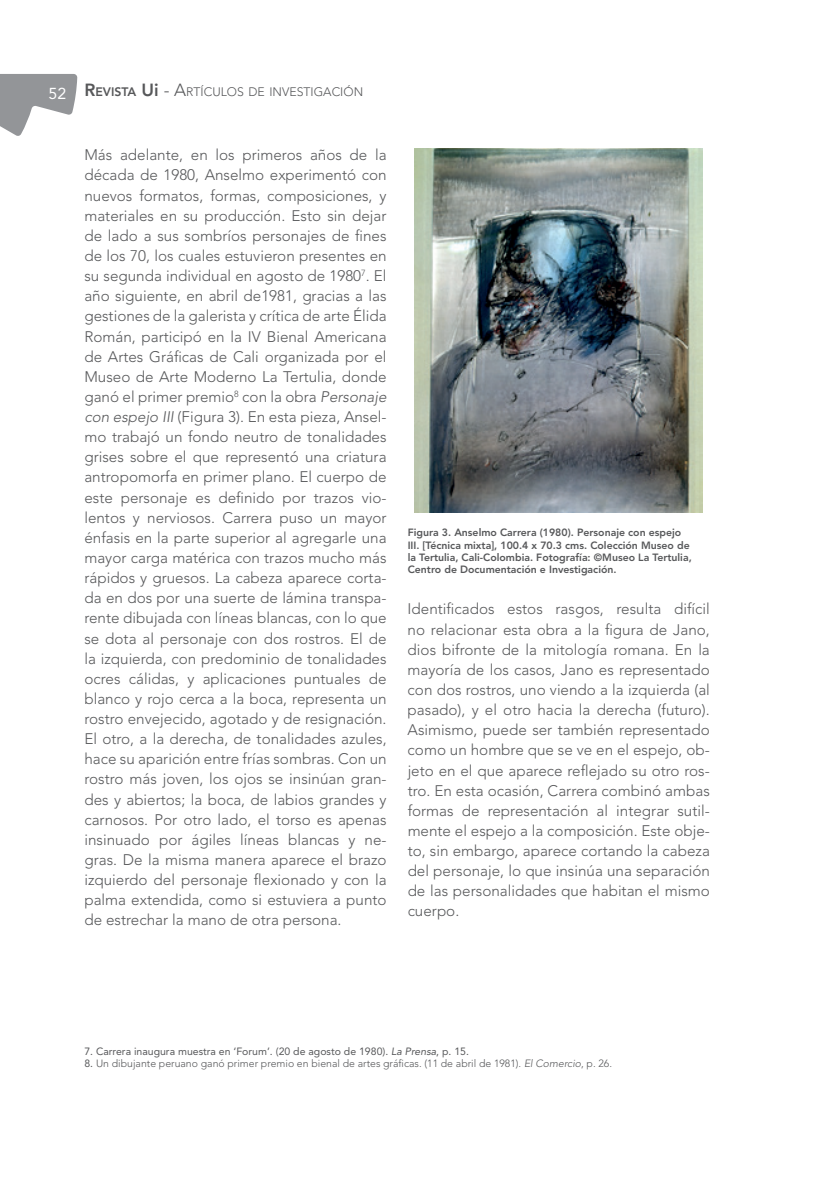
<style>
.page{position:relative;width:834px;height:1191px;background:#fff}
.page>*{position:absolute;margin:0;border:0;box-sizing:border-box;transform-origin:0 0}
.t1{font:15.75px "Avenir LT Std";color:#fff}
.t2{font:300 15.22px/20.1px "Avenir LT Std";color:#57585a;text-align:justify}
.t3{font:300 12.25px "Avenir LT Std";color:#57585a}
.t4{font:800 10.5px/12.2px "Avenir LT Std";color:#57585a}
.t5{font:300 10.5px "Avenir LT Std";color:#57585a}
.t6{font:10.5px "Avenir LT Std";color:#57585a}
.s1{font-weight:800;font-size:17.5px}
.s2{font-weight:800}
.s3{font-size:17.5px}
.s4{font-style:italic}
.s5{font-weight:400}
</style>
<div class="page">
<svg style="left:0;top:74px;width:77px;height:62px"></svg>
<img style="left:414px;top:149px;width:288px;height:363px">
<p class="t1" style="left:49px;top:84px;width:19px">52</p>
<p class="t3" style="left:84px;top:85px;width:280px"><span class="s1">R</span><span class="s2">EVISTA</span> <span class="s1">U</span><span class="s1">i</span> <span class="s3">- A</span>RTÍCULOS DE INVESTIGACIÓN</p>
<p class="t2" style="left:84px;top:145px;width:304px">Más adelante, en los primeros años de la década de 1980, Anselmo experimentó con nuevos formatos, formas, composiciones, y materiales en su producción. Esto sin dejar de lado a sus sombríos personajes de fines de los 70, los cuales estuvieron presentes en su segunda individual en agosto de 1980<sup>7</sup>. El año siguiente, en abril de1981, gracias a las gestiones de la galerista y crítica de arte Élida Román, participó en la IV Bienal Americana de Artes Gráficas de Cali organizada por el Museo de Arte Moderno La Tertulia, donde ganó el primer premio<sup>8</sup> con la obra <span class="s4">Personaje con espejo III</span> (Figura 3). En esta pieza, Ansel&shy;mo trabajó un fondo neutro de tonalidades grises sobre el que representó una criatura antropomorfa en primer plano. El cuerpo de este personaje es definido por trazos vio&shy;lentos y nerviosos. Carrera puso un mayor énfasis en la parte superior al agregarle una mayor carga matérica con trazos mucho más rápidos y gruesos. La cabeza aparece corta&shy;da en dos por una suerte de lámina transpa&shy;rente dibujada con líneas blancas, con lo que se dota al personaje con dos rostros. El de la izquierda, con predominio de tonalidades ocres cálidas, y aplicaciones puntuales de blanco y rojo cerca a la boca, representa un rostro envejecido, agotado y de resignación.<br>El otro, a la derecha, de tonalidades azules, hace su aparición entre frías sombras. Con un rostro más joven, los ojos se insinúan gran&shy;des y abiertos; la boca, de labios grandes y carnosos. Por otro lado, el torso es apenas insinuado por ágiles líneas blancas y ne&shy;gras. De la misma manera aparece el brazo izquierdo del personaje flexionado y con la palma extendida, como si estuviera a punto de estrechar la mano de otra persona.</p>
<p class="t4" style="left:407px;top:527px;width:285px">Figura 3. Anselmo Carrera (1980). Personaje con espejo III. [Técnica mixta], 100.4 x 70.3 cms. Colección Museo de la Tertulia, Cali-Colombia. Fotografía: ©Museo La Tertulia, Centro de Documentación e Investigación.</p>
<p class="t2" style="left:407px;top:599px;width:304px">Identificados estos rasgos, resulta difícil no relacionar esta obra a la figura de Jano, dios bifronte de la mitología romana. En la mayoría de los casos, Jano es representado con dos rostros, uno viendo a la izquierda (al pasado), y el otro hacia la derecha (futuro).<br>Asimismo, puede ser también representado como un hombre que se ve en el espejo, ob&shy;jeto en el que aparece reflejado su otro ros&shy;tro. En esta ocasión, Carrera combinó ambas formas de representación al integrar sutil&shy;mente el espejo a la composición. Este obje&shy;to, sin embargo, aparece cortando la cabeza del personaje, lo que insinúa una separación de las personalidades que habitan el mismo cuerpo.</p>
<p class="t6" style="left:84px;top:1045px;width:386px">7. Carrera inaugura muestra en ‘Forum’. (20 de agosto de 1980). <span class="s4">La Prensa</span>, p. 15.</p>
<p class="t5" style="left:84px;top:1057px;width:529px"><span class="s5">8.</span> Un dibujante peruano ganó primer premio en bienal de artes gráficas. (11 de abril de 1981). <span class="s4">El Comercio</span>, p. 26.</p>
</div>
